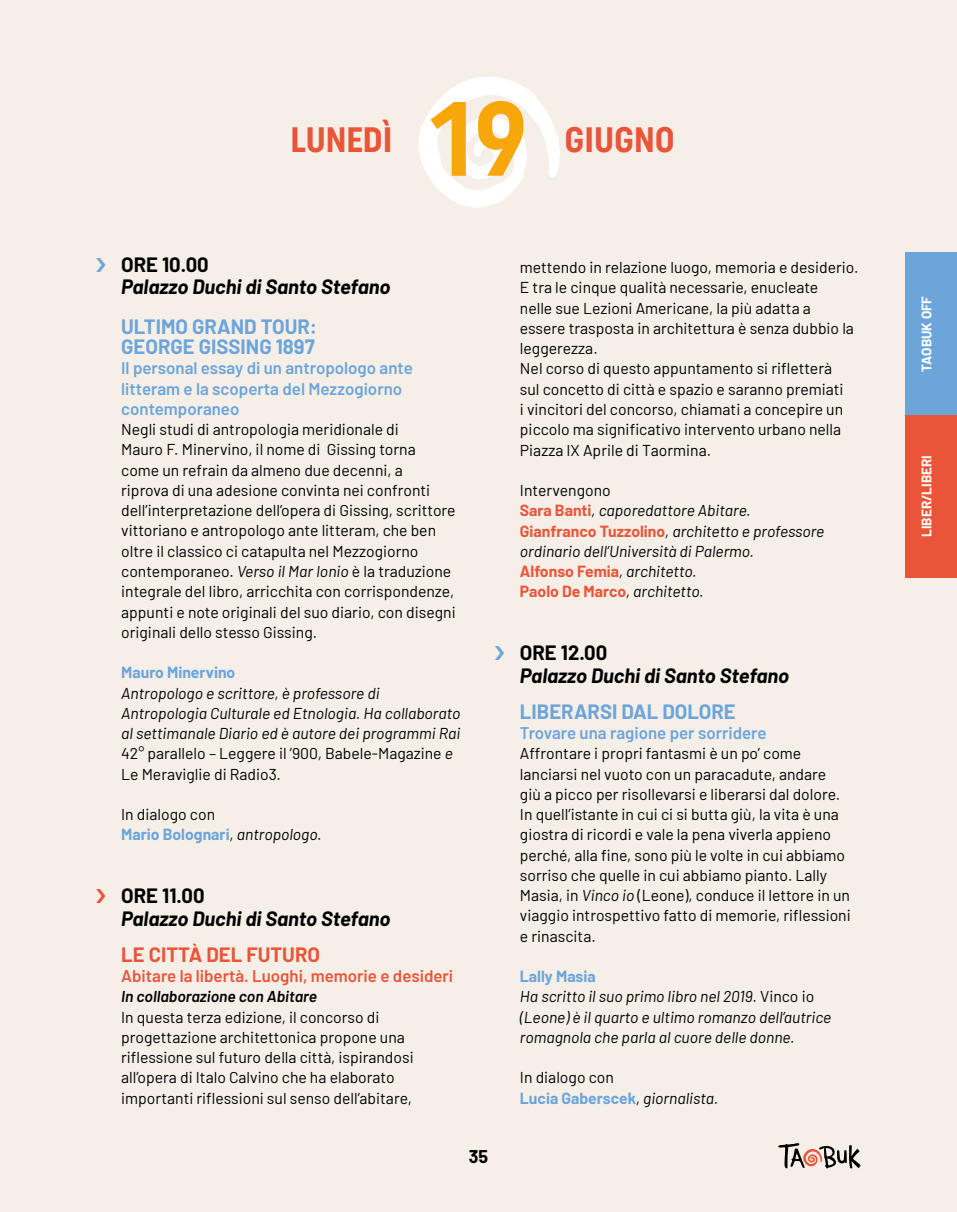
<style>
.page{position:relative;width:957px;height:1212px;background:#f5efe8}
.page>*{position:absolute;margin:0;border:0;box-sizing:border-box;transform-origin:0 0}
.t1{font:105.3px "Uniform Condensed 4";color:#f7a70a}
.t2{font:35.1px "Uniform Condensed 4";color:#ea5539}
.t3{font:italic 700 20.25px "Barlow";color:#000}
.t4{font:700 20.25px/20.2px "Barlow";color:#6ca5da}
.t5{font:700 20.25px "Barlow";color:#000}
.t6{font:700 20.25px "Barlow";color:#ea5539}
.t7{font:700 18px "Barlow";color:#000}
.t8{font:600 16.88px/20.2px "Barlow";color:#6ca5da}
.t9{font:600 16.88px "Barlow";color:#ea5539}
.t10{font:15.75px/20.2px "Barlow";color:#000}
.t11{font:italic 15.75px/20.2px "Barlow";color:#000}
.t12{font:700 15.75px/20.2px "Barlow";color:#6ca5da}
.t13{font:italic 600 15.75px "Barlow";color:#000}
.t14{font:700 13.5px "Barlow";color:#fff}
.s1{font-style:italic}
.s2{font-style:normal}
.s3{font-weight:400;color:#000}
.s4{font-weight:400;font-style:italic;color:#000}
.s5{font-weight:700;font-style:normal;color:#ea5539}
.s6{font-weight:700;font-style:normal;color:#6ca5da}
</style>
<div class="page">
<svg style="left:418px;top:76px;width:142px;height:132px"></svg>
<div style="left:906px;top:415px;width:51px;height:162px;background:#ea5539"></div>
<div style="left:906px;top:253px;width:51px;height:162px;background:#6ca5da"></div>
<svg style="left:778px;top:1143px;width:83px;height:25px;background:#b4a59e"></svg>
<svg style="left:96px;top:257px;width:9px;height:15px"></svg>
<svg style="left:96px;top:889px;width:9px;height:14px"></svg>
<svg style="left:495px;top:646px;width:9px;height:14px"></svg>
<h2 class="t2" style="left:291px;top:118px;width:104px">LUNEDÌ</h2>
<h1 class="t1" style="left:429px;top:76px;width:100px">19</h1>
<h2 class="t2" style="left:564px;top:118px;width:112px">GIUGNO</h2>
<p class="t5" style="left:121px;top:249px;width:89px">ORE 10.00</p>
<p class="t3" style="left:121px;top:272px;width:271px">Palazzo Duchi di Santo Stefano</p>
<p class="t4" style="left:121px;top:315px;width:197px">ULTIMO GRAND TOUR:<br>GEORGE GISSING 1897</p>
<p class="t8" style="left:121px;top:357px;width:293px">Il personal essay di un antropologo ante litteram e la scoperta del Mezzogiorno contemporaneo</p>
<p class="t10" style="left:121px;top:418px;width:336px">Negli studi di antropologia meridionale di<br>Mauro F. Minervino, il nome di Gissing torna come un refrain da almeno due decenni, a<br>riprova di una adesione convinta nei confronti dell’interpretazione dell’opera di Gissing, scrittore vittoriano e antropologo ante litteram, che ben oltre il classico ci catapulta nel Mezzogiorno contemporaneo. <span class="s1">Verso il Mar Ionio</span> è la traduzione integrale del libro, arricchita con corrispondenze, appunti e note originali del suo diario, con disegni originali dello stesso Gissing.</p>
<p class="t12" style="left:121px;top:661px;width:116px">Mauro Minervino</p>
<p class="t11" style="left:121px;top:681px;width:341px">Antropologo e scrittore, è professore di Antropologia Culturale ed Etnologia. Ha collaborato al settimanale Diario ed è autore dei programmi Rai <span class="s2">42° parallelo – Leggere il ’900</span>, <span class="s2">Babele-Magazine</span> e <span class="s2">Le Meraviglie di Radio3</span>.</p>
<p class="t12" style="left:121px;top:803px;width:202px"><span class="s3">In dialogo con<br></span>Mario Bolognari<span class="s4">, antropologo.</span></p>
<p class="t5" style="left:121px;top:881px;width:85px">ORE 11.00</p>
<p class="t3" style="left:121px;top:903px;width:271px">Palazzo Duchi di Santo Stefano</p>
<p class="t6" style="left:121px;top:939px;width:200px">LE CITTÀ DEL FUTURO</p>
<p class="t9" style="left:121px;top:963px;width:333px">Abitare la libertà. Luoghi, memorie e desideri</p>
<p class="t13" style="left:121px;top:985px;width:197px">In collaborazione con Abitare</p>
<p class="t10" style="left:121px;top:1005px;width:294px">In questa terza edizione, il concorso di progettazione architettonica propone una riflessione sul futuro della città, ispirandosi all’opera di Italo Calvino che ha elaborato importanti riflessioni sul senso dell’abitare,</p>
<p class="t7" style="left:469px;top:1143px;width:21px">35</p>
<p class="t10" style="left:520px;top:256px;width:340px">mettendo in relazione luogo, memoria e desiderio.<br>E tra le cinque qualità necessarie, enucleate<br>nelle sue Lezioni Americane, la più adatta a essere trasposta in architettura è senza dubbio la leggerezza.<br>Nel corso di questo appuntamento si rifletterà<br>sul concetto di città e spazio e saranno premiati<br>i vincitori del concorso, chiamati a concepire un piccolo ma significativo intervento urbano nella Piazza IX Aprile di Taormina.</p>
<p class="t11" style="left:520px;top:479px;width:306px"><span class="s2">Intervengono<br></span><span class="s5">Sara Banti</span>, caporedattore Abitare.<br><span class="s5">Gianfranco Tuzzolino</span>, architetto e professore ordinario dell’Università di Palermo.<br><span class="s5">Alfonso Femia</span>, architetto.<br><span class="s5">Paolo De Marco</span>, architetto.</p>
<p class="t5" style="left:520px;top:638px;width:89px">ORE 12.00</p>
<p class="t3" style="left:520px;top:660px;width:271px">Palazzo Duchi di Santo Stefano</p>
<p class="t4" style="left:520px;top:700px;width:217px">LIBERARSI DAL DOLORE</p>
<p class="t8" style="left:520px;top:721px;width:248px">Trovare una ragione per sorridere</p>
<p class="t10" style="left:520px;top:742px;width:332px">Affrontare i propri fantasmi è un po’ come lanciarsi nel vuoto con un paracadute, andare giù a picco per risollevarsi e liberarsi dal dolore.<br>In quell’istante in cui ci si butta giù, la vita è una giostra di ricordi e vale la pena viverla appieno perché, alla fine, sono più le volte in cui abbiamo sorriso che quelle in cui abbiamo pianto. Lally Masia, in <span class="s1">Vinco io</span> (Leone), conduce il lettore in un viaggio introspettivo fatto di memorie, riflessioni e rinascita.</p>
<p class="t11" style="left:520px;top:965px;width:313px"><span class="s6">Lally Masia<br></span>Ha scritto il suo primo libro nel 2019. <span class="s2">Vinco io </span>(Leone) è il quarto e ultimo romanzo dell’autrice romagnola che parla al cuore delle donne.</p>
<p class="t12" style="left:520px;top:1066px;width:200px"><span class="s3">In dialogo con<br></span>Lucia Gaberscek<span class="s4">, giornalista.</span></p>
<p class="t14" style="left:916px;top:372px;width:77px;rotate:-90deg">TAOBUK OFF</p>
<p class="t14" style="left:916px;top:537px;width:83px;rotate:-90deg">LIBER/LIBERI</p>
</div>
